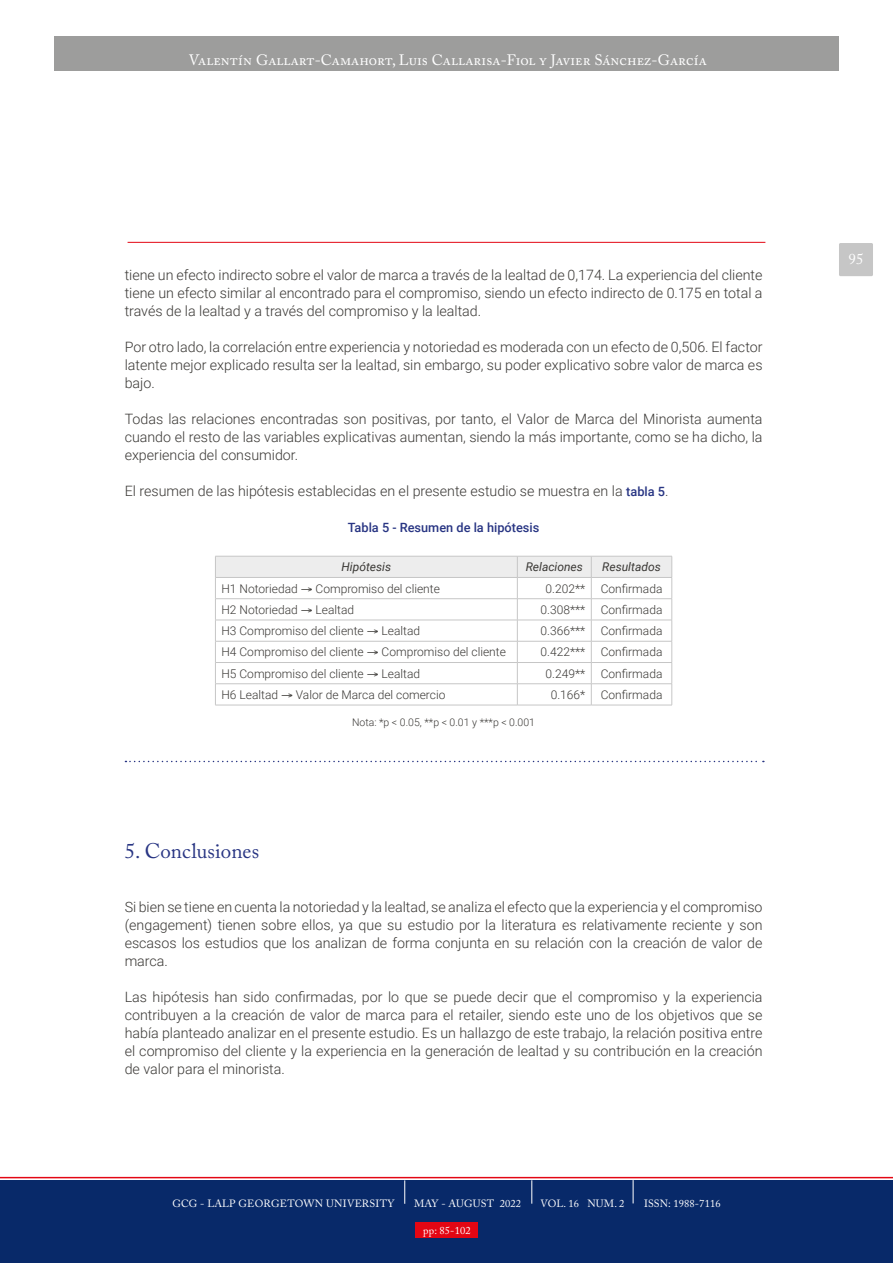
<style>
.page{position:relative;width:893px;height:1263px;background:#fff}
.page>*{position:absolute;margin:0;border:0;box-sizing:border-box;transform-origin:0 0}
.t1{font:21px "Adobe Caslon Pro";color:#283583}
.t2{font:15px "Adobe Caslon Pro";letter-spacing:.005em;color:#fff}
.t3{font:300 14.25px/18px "Roboto";color:#3a3835;text-align:justify}
.t4{font:500 12.75px "Roboto";color:#283583}
.t5{font:300 12px "Roboto";color:#3a3835}
.t6{font:italic 12px "Roboto";color:#3a3835}
.t7{font:10.5px "Adobe Caslon Pro";letter-spacing:.01em;color:#fff}
.t8{font:300 10.5px "Roboto";color:#3a3835}
.s1{font-weight:500;font-size:12.75px;color:#283583}
</style>
<div class="page">
<div style="left:54px;top:37px;width:785px;height:34px;background:#9d9d9c"></div>
<div style="left:0;top:1180px;width:893px;height:83px;background:#082969"></div>
<div style="left:416px;top:1222px;width:62px;height:15px;background:#e30613"></div>
<div style="left:839px;top:243px;width:34px;height:33px;background:#c6c6c6;border-radius:2px"></div>
<hr style="left:128px;top:242px;width:637px;height:1px;background:#e30613">
<svg style="left:0;top:1177px;width:893px;height:27px"></svg>
<svg style="left:215px;top:556px;width:458px;height:149px"></svg>
<hr style="left:215px;top:705px;width:302px;height:1px;background:#c6c6c6">
<hr style="left:517px;top:705px;width:74px;height:1px;background:#c6c6c6">
<hr style="left:591px;top:705px;width:81px;height:1px;background:#c6c6c6">
<svg style="left:125px;top:761px;width:639px;height:1px"></svg>
<p class="t2" style="left:189px;top:51px;width:519px">Valentín Gallart-Camahort, Luis Callarisa-Fiol y Javier Sánchez-García</p>
<p class="t3" style="left:125px;top:265px;width:639px">tiene un efecto indirecto sobre el valor de marca a través de la lealtad de 0,174. La experiencia del cliente tiene un efecto similar al encontrado para el compromiso, siendo un efecto indirecto de 0.175 en total a través de la lealtad y a través del compromiso y la lealtad.</p>
<p class="t3" style="left:125px;top:337px;width:639px">Por otro lado, la correlación entre experiencia y notoriedad es moderada con un efecto de 0,506. El factor latente mejor explicado resulta ser la lealtad, sin embargo, su poder explicativo sobre valor de marca es bajo.</p>
<p class="t3" style="left:125px;top:409px;width:639px">Todas las relaciones encontradas son positivas, por tanto, el Valor de Marca del Minorista aumenta cuando el resto de las variables explicativas aumentan, siendo la más importante, como se ha dicho, la experiencia del consumidor.</p>
<p class="t3" style="left:125px;top:481px;width:545px">El resumen de las hipótesis establecidas en el presente estudio se muestra en la <span class="s1">tabla 5</span>.</p>
<p class="t4" style="left:348px;top:518px;width:193px">Tabla 5 - Resumen de la hipótesis</p>
<p class="t6" style="left:342px;top:559px;width:51px">Hipótesis</p>
<p class="t6" style="left:526px;top:559px;width:59px">Relaciones</p>
<p class="t6" style="left:602px;top:559px;width:60px">Resultados</p>
<p class="t5" style="left:221px;top:580px;width:220px">H1 Notoriedad → Compromiso del cliente</p>
<p class="t5" style="left:546px;top:580px;width:41px">0.202**</p>
<p class="t5" style="left:601px;top:580px;width:63px">Confirmada</p>
<p class="t5" style="left:221px;top:601px;width:134px">H2 Notoriedad → Lealtad</p>
<p class="t5" style="left:541px;top:601px;width:46px">0.308***</p>
<p class="t5" style="left:601px;top:601px;width:63px">Confirmada</p>
<p class="t5" style="left:221px;top:622px;width:200px">H3 Compromiso del cliente → Lealtad</p>
<p class="t5" style="left:541px;top:622px;width:46px">0.366***</p>
<p class="t5" style="left:601px;top:622px;width:63px">Confirmada</p>
<p class="t5" style="left:221px;top:644px;width:286px">H4 Compromiso del cliente → Compromiso del cliente</p>
<p class="t5" style="left:541px;top:644px;width:46px">0.422***</p>
<p class="t5" style="left:601px;top:644px;width:63px">Confirmada</p>
<p class="t5" style="left:221px;top:665px;width:200px">H5 Compromiso del cliente → Lealtad</p>
<p class="t5" style="left:546px;top:665px;width:41px">0.249**</p>
<p class="t5" style="left:601px;top:665px;width:63px">Confirmada</p>
<p class="t5" style="left:221px;top:686px;width:226px">H6 Lealtad → Valor de Marca del comercio</p>
<p class="t5" style="left:551px;top:686px;width:36px">0.166*</p>
<p class="t5" style="left:601px;top:686px;width:63px">Confirmada</p>
<p class="t8" style="left:352px;top:715px;width:185px">Nota: *p &lt; 0.05, **p &lt; 0.01 y ***p &lt; 0.001</p>
<h1 class="t1" style="left:125px;top:839px;width:136px">5. Conclusiones</h1>
<p class="t3" style="left:125px;top:898px;width:639px">Si bien se tiene en cuenta la notoriedad y la lealtad, se analiza el efecto que la experiencia y el compromiso (engagement) tienen sobre ellos, ya que su estudio por la literatura es relativamente reciente y son escasos los estudios que los analizan de forma conjunta en su relación con la creación de valor de marca.</p>
<p class="t3" style="left:125px;top:988px;width:639px">Las hipótesis han sido confirmadas, por lo que se puede decir que el compromiso y la experiencia contribuyen a la creación de valor de marca para el retailer, siendo este uno de los objetivos que se había planteado analizar en el presente estudio. Es un hallazgo de este trabajo, la relación positiva entre el compromiso del cliente y la experiencia en la generación de lealtad y su contribución en la creación de valor para el minorista.</p>
<p class="t7" style="left:172px;top:1197px;width:224px">GCG - LALP GEORGETOWN UNIVERSITY</p>
<p class="t7" style="left:414px;top:1197px;width:108px">MAY - AUGUST 2022</p>
<p class="t7" style="left:541px;top:1197px;width:85px">VOL. 16 NUM. 2</p>
<p class="t7" style="left:644px;top:1197px;width:78px">ISSN: 1988-7116</p>
<p class="t7" style="left:423px;top:1224px;width:49px">pp: 85-102</p>
<p class="t2" style="left:848px;top:250px;width:16px">95</p>
</div>
